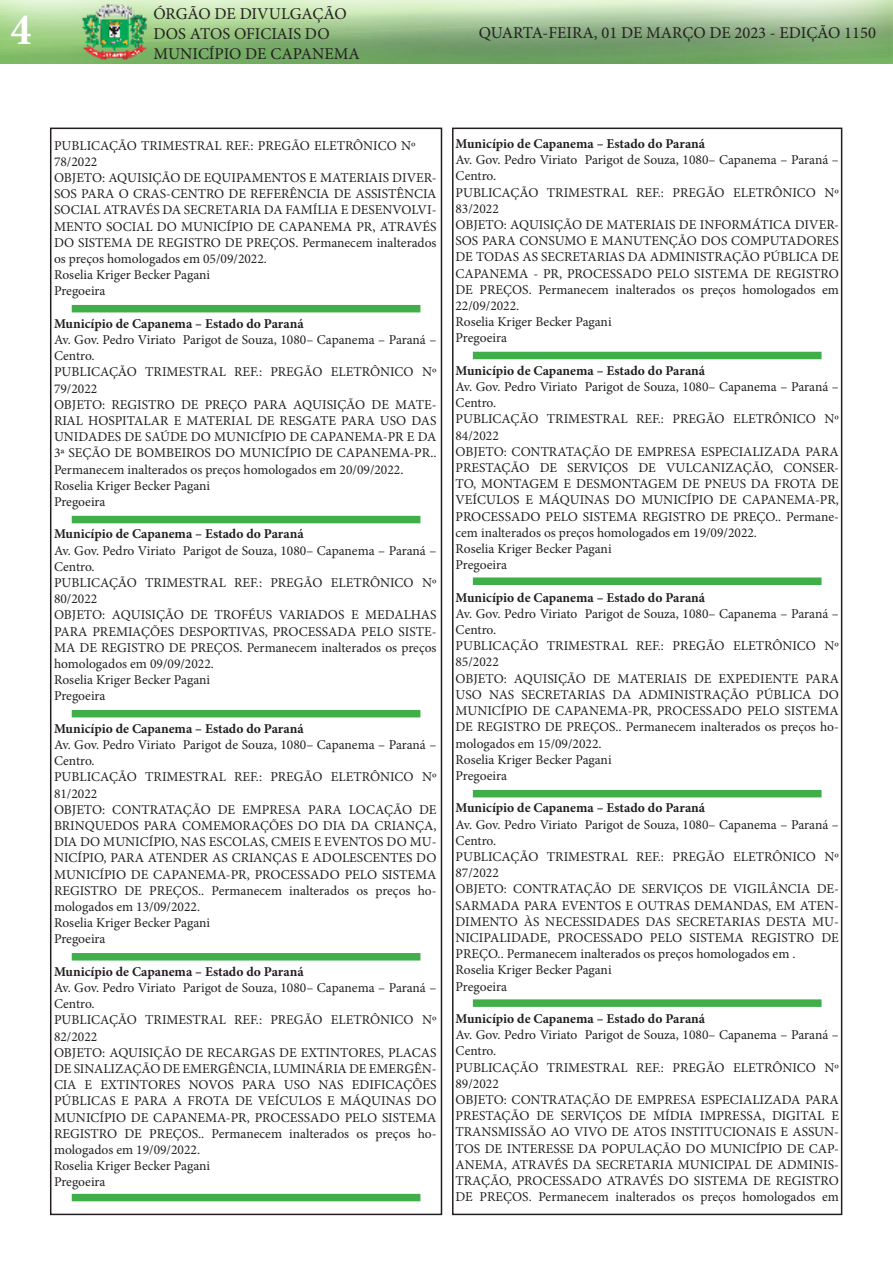
<style>
.page{position:relative;width:893px;height:1263px;background:#fff}
.page>*{position:absolute;margin:0;border:0;box-sizing:border-box;transform-origin:0 0}
.t1{font:700 condensed 45px "Minion Pro";color:#fff}
.t2{font:16.5px/19.8px "Minion Pro";color:#231f20}
.t3{font:13.5px/16.2px "Minion Pro";color:#231f20}
.t4{font:700 13.5px "Minion Pro";color:#231f20}
</style>
<div class="page">
<div style="left:50px;top:128px;width:392px;height:1087px;border:2px solid #231f20"></div>
<img style="left:0;top:0;width:893px;height:64px">
<div style="left:452px;top:128px;width:390px;height:1087px;border:2px solid #231f20"></div>
<div style="left:72px;top:1194px;width:348px;height:7px;background:#40ae49"></div>
<div style="left:72px;top:516px;width:348px;height:7px;background:#40ae49"></div>
<div style="left:72px;top:305px;width:348px;height:7px;background:#40ae49"></div>
<div style="left:72px;top:710px;width:348px;height:7px;background:#40ae49"></div>
<div style="left:72px;top:953px;width:348px;height:7px;background:#40ae49"></div>
<div style="left:473px;top:352px;width:348px;height:7px;background:#40ae49"></div>
<div style="left:473px;top:577px;width:348px;height:8px;background:#40ae49"></div>
<div style="left:473px;top:790px;width:348px;height:7px;background:#40ae49"></div>
<div style="left:473px;top:999px;width:348px;height:8px;background:#40ae49"></div>
<h1 class="t1" style="left:11px;top:-1px;width:22px">4</h1>
<p class="t2" style="left:153px;top:4px;width:208px">ÓRGÃO DE DIVULGAÇÃO<br>DOS ATOS OFICIAIS DO<br>MUNICÍPIO DE CAPANEMA</p>
<p class="t2" style="left:479px;top:23px;width:399px">QUARTA-FEIRA, 01 DE MARÇO DE 2023 - EDIÇÃO 1150</p>
<p class="t3" style="left:54px;top:137px;width:363px">PUBLICAÇÃO TRIMESTRAL REF.: PREGÃO ELETRÔNICO Nº<br>78/2022</p>
<p class="t3" style="left:54px;top:170px;width:384px;text-align:justify">OBJETO: AQUISIÇÃO DE EQUIPAMENTOS E MATERIAIS DIVER-SOS PARA O CRAS-CENTRO DE REFERÊNCIA DE ASSISTÊNCIA SOCIAL ATRAVÉS DA SECRETARIA DA FAMÍLIA E DESENVOLVI-MENTO SOCIAL DO MUNICÍPIO DE CAPANEMA PR, ATRAVÉS DO SISTEMA DE REGISTRO DE PREÇOS. Permanecem inalterados os preços homologados em 05/09/2022.</p>
<p class="t3" style="left:54px;top:267px;width:158px">Roselia Kriger Becker Pagani</p>
<p class="t3" style="left:54px;top:283px;width:53px">Pregoeira</p>
<p class="t4" style="left:54px;top:314px;width:251px">Município de Capanema – Estado do Paraná</p>
<p class="t3" style="left:54px;top:332px;width:384px">Av. Gov. Pedro Viriato Parigot de Souza, 1080– Capanema – Paraná –<br>Centro.</p>
<p class="t3" style="left:54px;top:364px;width:384px">PUBLICAÇÃO TRIMESTRAL REF.: PREGÃO ELETRÔNICO Nº<br>79/2022</p>
<p class="t3" style="left:54px;top:396px;width:384px;text-align:justify">OBJETO: REGISTRO DE PREÇO PARA AQUISIÇÃO DE MATE-RIAL HOSPITALAR E MATERIAL DE RESGATE PARA USO DAS UNIDADES DE SAÚDE DO MUNICÍPIO DE CAPANEMA-PR E DA 3ª SEÇÃO DE BOMBEIROS DO MUNICÍPIO DE CAPANEMA-PR..<br>Permanecem inalterados os preços homologados em 20/09/2022.</p>
<p class="t3" style="left:54px;top:477px;width:158px">Roselia Kriger Becker Pagani</p>
<p class="t3" style="left:54px;top:494px;width:53px">Pregoeira</p>
<p class="t4" style="left:54px;top:524px;width:251px">Município de Capanema – Estado do Paraná</p>
<p class="t3" style="left:54px;top:542px;width:384px">Av. Gov. Pedro Viriato Parigot de Souza, 1080– Capanema – Paraná –<br>Centro.</p>
<p class="t3" style="left:54px;top:575px;width:384px">PUBLICAÇÃO TRIMESTRAL REF.: PREGÃO ELETRÔNICO Nº<br>80/2022</p>
<p class="t3" style="left:54px;top:607px;width:384px;text-align:justify">OBJETO: AQUISIÇÃO DE TROFÉUS VARIADOS E MEDALHAS PARA PREMIAÇÕES DESPORTIVAS, PROCESSADA PELO SISTE-MA DE REGISTRO DE PREÇOS. Permanecem inalterados os preços homologados em 09/09/2022.</p>
<p class="t3" style="left:54px;top:672px;width:158px">Roselia Kriger Becker Pagani</p>
<p class="t3" style="left:54px;top:688px;width:53px">Pregoeira</p>
<p class="t4" style="left:54px;top:719px;width:251px">Município de Capanema – Estado do Paraná</p>
<p class="t3" style="left:54px;top:737px;width:384px">Av. Gov. Pedro Viriato Parigot de Souza, 1080– Capanema – Paraná –<br>Centro.</p>
<p class="t3" style="left:54px;top:769px;width:384px">PUBLICAÇÃO TRIMESTRAL REF.: PREGÃO ELETRÔNICO Nº<br>81/2022</p>
<p class="t3" style="left:54px;top:801px;width:384px;text-align:justify">OBJETO: CONTRATAÇÃO DE EMPRESA PARA LOCAÇÃO DE BRINQUEDOS PARA COMEMORAÇÕES DO DIA DA CRIANÇA, DIA DO MUNICÍPIO, NAS ESCOLAS, CMEIS E EVENTOS DO MU-NICÍPIO, PARA ATENDER AS CRIANÇAS E ADOLESCENTES DO MUNICÍPIO DE CAPANEMA-PR, PROCESSADO PELO SISTEMA REGISTRO DE PREÇOS.. Permanecem inalterados os preços ho&shy;mologados em 13/09/2022.</p>
<p class="t3" style="left:54px;top:915px;width:158px">Roselia Kriger Becker Pagani</p>
<p class="t3" style="left:54px;top:931px;width:53px">Pregoeira</p>
<p class="t4" style="left:54px;top:962px;width:251px">Município de Capanema – Estado do Paraná</p>
<p class="t3" style="left:54px;top:980px;width:384px">Av. Gov. Pedro Viriato Parigot de Souza, 1080– Capanema – Paraná –<br>Centro.</p>
<p class="t3" style="left:54px;top:1012px;width:384px">PUBLICAÇÃO TRIMESTRAL REF.: PREGÃO ELETRÔNICO Nº<br>82/2022</p>
<p class="t3" style="left:54px;top:1044px;width:384px;text-align:justify">OBJETO: AQUISIÇÃO DE RECARGAS DE EXTINTORES, PLACAS DE SINALIZAÇÃO DE EMERGÊNCIA, LUMINÁRIA DE EMERGÊN-CIA E EXTINTORES NOVOS PARA USO NAS EDIFICAÇÕES PÚBLICAS E PARA A FROTA DE VEÍCULOS E MÁQUINAS DO MUNICÍPIO DE CAPANEMA-PR, PROCESSADO PELO SISTEMA REGISTRO DE PREÇOS.. Permanecem inalterados os preços ho&shy;mologados em 19/09/2022.</p>
<p class="t3" style="left:54px;top:1158px;width:158px">Roselia Kriger Becker Pagani</p>
<p class="t3" style="left:54px;top:1174px;width:53px">Pregoeira</p>
<p class="t4" style="left:455px;top:134px;width:251px">Município de Capanema – Estado do Paraná</p>
<p class="t3" style="left:455px;top:152px;width:385px">Av. Gov. Pedro Viriato Parigot de Souza, 1080– Capanema – Paraná –<br>Centro.</p>
<p class="t3" style="left:455px;top:184px;width:385px">PUBLICAÇÃO TRIMESTRAL REF.: PREGÃO ELETRÔNICO Nº<br>83/2022</p>
<p class="t3" style="left:455px;top:217px;width:385px;text-align:justify">OBJETO: AQUISIÇÃO DE MATERIAIS DE INFORMÁTICA DIVER-SOS PARA CONSUMO E MANUTENÇÃO DOS COMPUTADORES DE TODAS AS SECRETARIAS DA ADMINISTRAÇÃO PÚBLICA DE CAPANEMA - PR, PROCESSADO PELO SISTEMA DE REGISTRO DE PREÇOS. Permanecem inalterados os preços homologados em 22/09/2022.</p>
<p class="t3" style="left:455px;top:314px;width:158px">Roselia Kriger Becker Pagani</p>
<p class="t3" style="left:455px;top:330px;width:53px">Pregoeira</p>
<p class="t4" style="left:455px;top:361px;width:251px">Município de Capanema – Estado do Paraná</p>
<p class="t3" style="left:455px;top:379px;width:385px">Av. Gov. Pedro Viriato Parigot de Souza, 1080– Capanema – Paraná –<br>Centro.</p>
<p class="t3" style="left:455px;top:411px;width:385px">PUBLICAÇÃO TRIMESTRAL REF.: PREGÃO ELETRÔNICO Nº<br>84/2022</p>
<p class="t3" style="left:455px;top:443px;width:385px;text-align:justify">OBJETO: CONTRATAÇÃO DE EMPRESA ESPECIALIZADA PARA PRESTAÇÃO DE SERVIÇOS DE VULCANIZAÇÃO, CONSER-TO, MONTAGEM E DESMONTAGEM DE PNEUS DA FROTA DE VEÍCULOS E MÁQUINAS DO MUNICÍPIO DE CAPANEMA-PR, PROCESSADO PELO SISTEMA REGISTRO DE PREÇO.. Permane&shy;cem inalterados os preços homologados em 19/09/2022.</p>
<p class="t3" style="left:455px;top:541px;width:158px">Roselia Kriger Becker Pagani</p>
<p class="t3" style="left:455px;top:557px;width:53px">Pregoeira</p>
<p class="t4" style="left:455px;top:588px;width:251px">Município de Capanema – Estado do Paraná</p>
<p class="t3" style="left:455px;top:605px;width:385px">Av. Gov. Pedro Viriato Parigot de Souza, 1080– Capanema – Paraná –<br>Centro.</p>
<p class="t3" style="left:455px;top:638px;width:385px">PUBLICAÇÃO TRIMESTRAL REF.: PREGÃO ELETRÔNICO Nº<br>85/2022</p>
<p class="t3" style="left:455px;top:670px;width:385px;text-align:justify">OBJETO: AQUISIÇÃO DE MATERIAIS DE EXPEDIENTE PARA USO NAS SECRETARIAS DA ADMINISTRAÇÃO PÚBLICA DO MUNICÍPIO DE CAPANEMA-PR, PROCESSADO PELO SISTEMA DE REGISTRO DE PREÇOS.. Permanecem inalterados os preços ho&shy;mologados em 15/09/2022.</p>
<p class="t3" style="left:455px;top:751px;width:158px">Roselia Kriger Becker Pagani</p>
<p class="t3" style="left:455px;top:767px;width:53px">Pregoeira</p>
<p class="t4" style="left:455px;top:798px;width:251px">Município de Capanema – Estado do Paraná</p>
<p class="t3" style="left:455px;top:816px;width:385px">Av. Gov. Pedro Viriato Parigot de Souza, 1080– Capanema – Paraná –<br>Centro.</p>
<p class="t3" style="left:455px;top:848px;width:385px">PUBLICAÇÃO TRIMESTRAL REF.: PREGÃO ELETRÔNICO Nº<br>87/2022</p>
<p class="t3" style="left:455px;top:881px;width:385px;text-align:justify">OBJETO: CONTRATAÇÃO DE SERVIÇOS DE VIGILÂNCIA DE-SARMADA PARA EVENTOS E OUTRAS DEMANDAS, EM ATEN-DIMENTO ÀS NECESSIDADES DAS SECRETARIAS DESTA MU-NICIPALIDADE, PROCESSADO PELO SISTEMA REGISTRO DE PREÇO.. Permanecem inalterados os preços homologados em .</p>
<p class="t3" style="left:455px;top:962px;width:158px">Roselia Kriger Becker Pagani</p>
<p class="t3" style="left:455px;top:978px;width:53px">Pregoeira</p>
<p class="t4" style="left:455px;top:1009px;width:251px">Município de Capanema – Estado do Paraná</p>
<p class="t3" style="left:455px;top:1027px;width:385px">Av. Gov. Pedro Viriato Parigot de Souza, 1080– Capanema – Paraná –<br>Centro.</p>
<p class="t3" style="left:455px;top:1059px;width:385px">PUBLICAÇÃO TRIMESTRAL REF.: PREGÃO ELETRÔNICO Nº<br>89/2022</p>
<p class="t3" style="left:455px;top:1091px;width:385px;text-align:justify">OBJETO: CONTRATAÇÃO DE EMPRESA ESPECIALIZADA PARA PRESTAÇÃO DE SERVIÇOS DE MÍDIA IMPRESSA, DIGITAL E TRANSMISSÃO AO VIVO DE ATOS INSTITUCIONAIS E ASSUN-TOS DE INTERESSE DA POPULAÇÃO DO MUNICÍPIO DE CAP-ANEMA, ATRAVÉS DA SECRETARIA MUNICIPAL DE ADMINIS-TRAÇÃO, PROCESSADO ATRAVÉS DO SISTEMA DE REGISTRO DE PREÇOS. Permanecem inalterados os preços homologados em</p>
</div>
